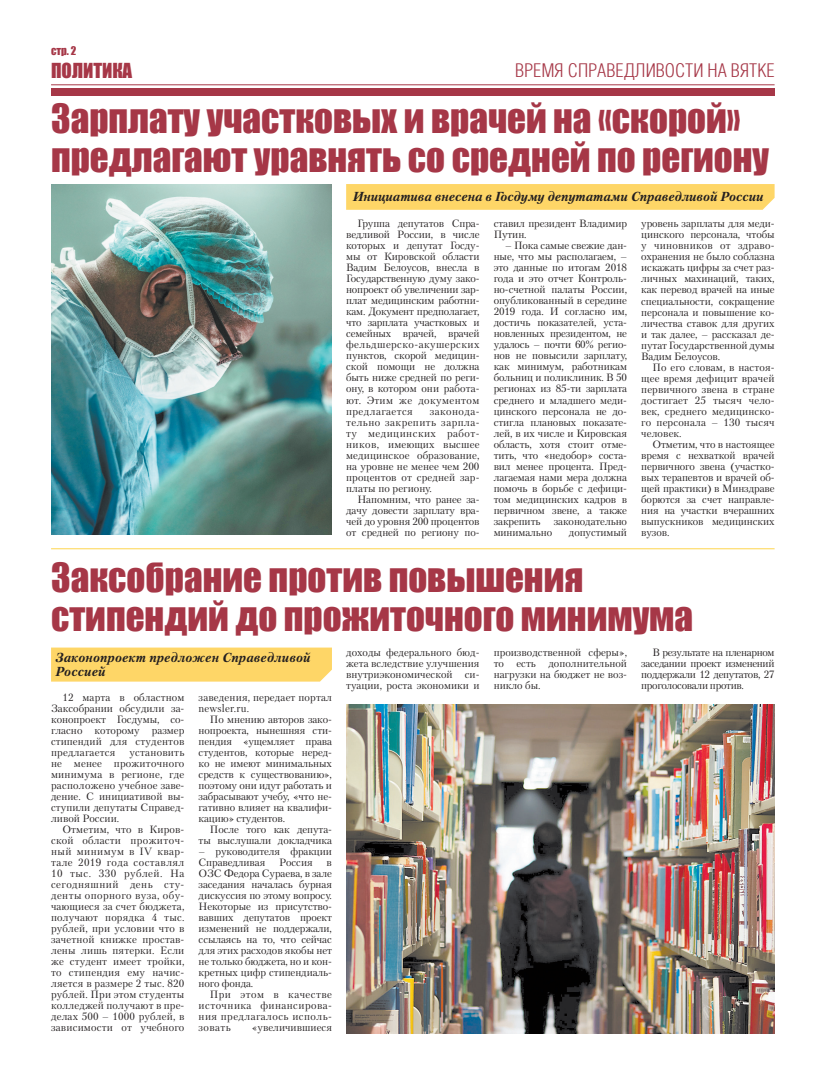
<style>
.page{position:relative;width:820px;height:1078px;background:#fff}
.page>*{position:absolute;margin:0;border:0;box-sizing:border-box;transform-origin:0 0}
.t1{font:37px/39px "Impact";color:#a63747}
.t2{font:300 19px "Helios Cond";color:#a63747}
.t3{font:19px "Impact";color:#a63747}
.t4{font:italic 700 13px/14px "Petersburg C";color:#231f20}
.t5{font:11px "Impact";color:#a63747}
.t6{font:10.5px/11px "Petersburg C";letter-spacing:-.01em;color:#231f20;text-align:justify}
.t7{font:10.5px/11px "Petersburg C";letter-spacing:.015em;color:#231f20}
</style>
<div class="page">
<img style="left:51px;top:184px;width:281px;height:350px">
<img style="left:346px;top:704px;width:428px;height:329px">
<div style="left:51px;top:88px;width:723px;height:8px;background:#a63747"></div>
<hr style="left:51px;top:84px;width:723px;height:1px;background:#a63747">
<hr style="left:51px;top:548px;width:723px;height:1px;background:#fed54d">
<div style="left:346px;top:184px;width:428px;height:26px;background:#fed667"></div>
<div style="left:51px;top:647px;width:281px;height:34px;background:#fed667"></div>
<p class="t5" style="left:51px;top:42px;width:27px">стр. 2</p>
<h2 class="t3" style="left:51px;top:55px;width:83px">ПОЛИТИКА</h2>
<h2 class="t2" style="left:515px;top:60px;width:261px">ВРЕМЯ СПРАВЕДЛИВОСТИ НА ВЯТКЕ</h2>
<h1 class="t1" style="left:51px;top:98px;width:719px">Зарплату участковых и врачей на «скорой» предлагают уравнять со средней по региону</h1>
<p class="t4" style="left:353px;top:189px;width:412px">Инициатива внесена в Госдуму депутатами Справедливой России</p>
<p class="t6" style="left:346px;top:218px;width:135px;text-indent:11px">Группа депутатов Спра&shy;ведливой России, в числе которых и депутат Госду&shy;мы от Кировской области Вадим Белоусов, внесла в Государственную думу зако&shy;нопроект об увеличении зар&shy;плат медицинским работни&shy;кам. Документ предполагает, что зарплата участковых и семейных врачей, врачей фельдшерско-акушерских пунктов, скорой медицин&shy;ской помощи не должна быть ниже средней по реги&shy;ону, в котором они работа&shy;ют. Этим же документом предлагается</p>
<p class="t6" style="left:346px;top:405px;width:135px;text-indent:84px">законода&shy;тельно закрепить зарпла&shy;ту медицинских работ&shy;ников, имеющих высшее медицинское образование, на уровне не менее чем 200 процентов от средней зар&shy;платы по региону.</p>
<p class="t6" style="left:346px;top:493px;width:135px;text-indent:11px">Напомним, что ранее за&shy;дачу довести зарплату вра&shy;чей до уровня 200 процентов от средней по региону по-</p>
<p class="t6" style="left:493px;top:218px;width:135px">ставил президент Владимир<br>Путин.</p>
<p class="t6" style="left:493px;top:240px;width:135px;text-indent:11px">– Пока самые свежие дан&shy;ные, что мы располагаем, – это данные по итогам 2018 года и это отчет Контроль&shy;но-счетной палаты России, опубликованный в середине 2019 года. И согласно им, достичь показателей, уста&shy;новленных президентом, не удалось – почти 60% регио&shy;нов не повысили зарплату, как минимум, работникам больниц и поликлиник. В 50 регионах из 85-ти зарплата среднего и младшего меди&shy;цинского персонала не до&shy;стигла плановых показате&shy;лей, в их числе и Кировская область, хотя стоит отме&shy;тить, что «недобор» соста&shy;вил менее процента. Пред&shy;лагаемая нами мера должна помочь в борьбе с дефици&shy;том медицинских кадров в первичном звене, а также закрепить</p>
<p class="t6" style="left:553px;top:515px;width:75px">законодательно</p>
<p class="t6" style="left:493px;top:526px;width:60px">минимально</p>
<p class="t6" style="left:568px;top:526px;width:60px">допустимый</p>
<p class="t6" style="left:641px;top:218px;width:135px">уровень зарплаты для меди&shy;цинского персонала, чтобы у чиновников от здраво&shy;охранения не было соблазна искажать цифры за счет раз&shy;личных махинаций, таких, как перевод врачей на иные специальности, сокращение персонала и повышение ко&shy;личества ставок для других и так далее, – рассказал де&shy;путат Государственной думы Вадим Белоусов.</p>
<p class="t6" style="left:641px;top:361px;width:135px;text-indent:11px">По его словам, в настоя&shy;щее время дефицит врачей первичного звена в стране достигает 25 тысяч чело&shy;век, среднего медицинско&shy;го персонала – 130 тысяч человек.</p>
<p class="t6" style="left:641px;top:438px;width:135px;text-indent:11px">Отметим, что в настоящее время с нехваткой врачей первичного звена (участко&shy;вых терапевтов и врачей об&shy;щей практики) в Минздраве борются за счет направле&shy;ния на участки вчерашних выпускников медицинских вузов.</p>
<h1 class="t1" style="left:51px;top:557px;width:643px">Заксобрание против повышения стипендий до прожиточного минимума</h1>
<p class="t4" style="left:55px;top:649px;width:256px">Законопроект предложен Справедливой<br>Россией</p>
<p class="t6" style="left:51px;top:691px;width:135px;text-indent:11px">12 марта в областном Заксобрании обсудили за&shy;конопроект Госдумы, со&shy;гласно которому размер стипендий для студентов предлагается</p>
<p class="t6" style="left:51px;top:746px;width:135px;text-indent:78px">установить не менее прожиточного минимума в регионе, где расположено учебное заве&shy;дение. С инициативой вы&shy;ступили депутаты Справед&shy;ливой России.</p>
<p class="t6" style="left:51px;top:823px;width:135px;text-indent:11px">Отметим, что в Киров&shy;ской области прожиточ&shy;ный минимум в IV квар&shy;тале 2019 года составлял 10 тыс. 330 рублей. На сегодняшний день сту&shy;денты опорного вуза, обу&shy;чающиеся за счет бюджета, получают порядка 4 тыс. рублей, при условии что в зачетной книжке простав&shy;лены лишь пятерки. Если же студент имеет тройки, то стипендия ему начис&shy;ляется в размере 2 тыс. 820 рублей. При этом студенты колледжей получают в пре&shy;делах 500 – 1000 рублей, в зависимости от учебного</p>
<p class="t7" style="left:198px;top:691px;width:135px">заведения, передает портал newsler.ru.</p>
<p class="t6" style="left:198px;top:713px;width:135px;text-indent:11px">По мнению авторов зако&shy;нопроекта, нынешняя сти&shy;пендия «ущемляет права студентов, которые неред&shy;ко не имеют минимальных средств к существованию», поэтому они идут работать и забрасывают учебу, «что не&shy;гативно влияет на квалифи&shy;кацию» студентов.</p>
<p class="t6" style="left:198px;top:823px;width:135px;text-align:right">После того как депута&shy;ты выслушали докладчика</p>
<p class="t6" style="left:198px;top:845px;width:135px">– руководителя фракции<br>Справедливая</p>
<p class="t6" style="left:279px;top:856px;width:35px">Россия</p>
<p class="t6" style="left:198px;top:856px;width:135px;text-indent:128px">в ОЗС Федора Сураева, в зале заседания началась бурная дискуссия по этому вопросу.<br>Некоторые из присутство&shy;вавших депутатов проект изменений не поддержали, ссылаясь на то, что сейчас для этих расходов якобы нет не только бюджета, но и кон&shy;кретных цифр стипендиаль&shy;ного фонда.</p>
<p class="t6" style="left:198px;top:988px;width:135px;text-indent:11px">При этом в качестве источника финансирова&shy;ния предлагалось исполь&shy;зовать</p>
<p class="t6" style="left:252px;top:1021px;width:81px">«увеличившиеся</p>
<p class="t6" style="left:346px;top:646px;width:135px">доходы федерального бюд&shy;жета вследствие улучшения внутриэкономической си&shy;туации, роста экономики и</p>
<p class="t6" style="left:493px;top:646px;width:135px">производственной сферы», то есть дополнительной нагрузки на бюджет не воз&shy;никло бы.</p>
<p class="t6" style="left:641px;top:646px;width:135px;text-indent:11px">В результате на пленарном заседании проект изменений поддержали 12 депутатов, 27 проголосовали против.</p>
</div>
